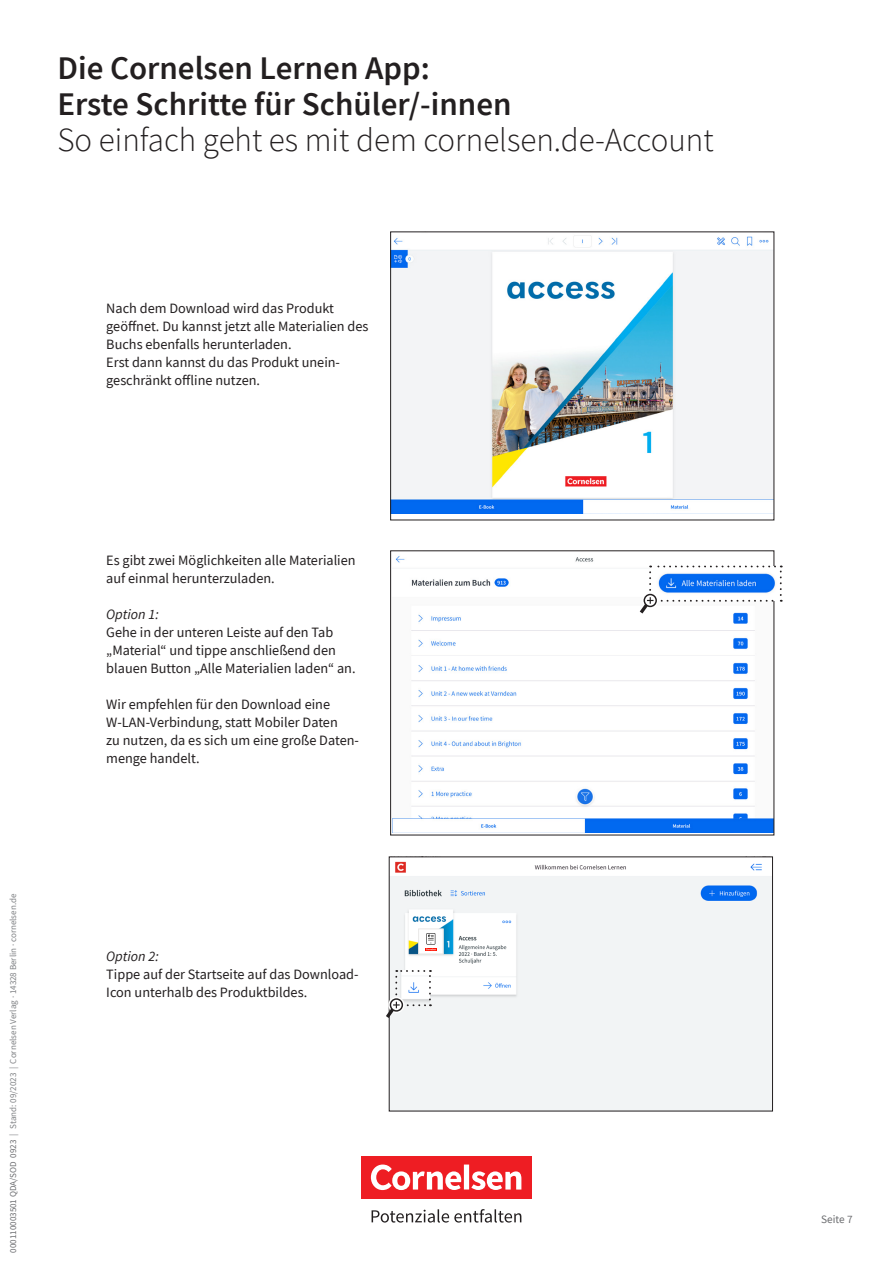
<style>
.page{position:relative;width:893px;height:1263px;background:#fff}
.page>*{position:absolute;margin:0;border:0;box-sizing:border-box;transform-origin:0 0}
.t1{font:600 33px/36px "CV Source Sans";color:#231f20}
.t2{font:300 33px "CV Source Sans";color:#231f20}
.t3{font:14.25px/18px "CV Source Sans";color:#231f20}
.t4{font:italic 14.25px "CV Source Sans";color:#231f20}
.t5{font:11.25px "CV Source Sans";color:#6c6d70}
.t6{font:9px "CV Source Sans";color:#808285}
.s1{color:#6c6d70}
</style>
<div class="page">
<div style="left:361px;top:1157px;width:170px;height:42px;background:#ee1d23"></div>
<svg style="left:371px;top:1164px;width:150px;height:26px"></svg>
<svg style="left:372px;top:1209px;width:149px;height:13px"></svg>
<img style="left:391px;top:861px;width:380px;height:248px">
<svg style="left:386px;top:970px;width:45px;height:48px"></svg>
<div style="left:418px;top:929px;width:25px;height:25px;background:#fff;border:1px solid #e9e8e7"></div>
<svg style="left:425px;top:933px;width:11px;height:18px"></svg>
<img style="left:392px;top:235px;width:380px;height:278px">
<img style="left:393px;top:556px;width:379px;height:276px">
<svg style="left:640px;top:565px;width:142px;height:48px"></svg>
<h1 class="t1" style="left:57px;top:49px;width:456px">Die Cornelsen Lernen App:<br>Erste Schritte für Schüler/-innen</h1>
<h1 class="t2" style="left:57px;top:119px;width:658px">So einfach geht es mit dem cornelsen.de-Account</h1>
<p class="t3" style="left:106px;top:299px;width:264px">Nach dem Download wird das Produkt geöffnet. Du kannst jetzt alle Materialien des Buchs ebenfalls herunterladen.<br>Erst dann kannst du das Produkt unein&shy;geschränkt offline nutzen.</p>
<p class="t6" style="left:8px;top:1253px;width:360px;rotate:-90deg"><span class="s1">000110003501 QDA/SOD 0923</span> | Stand: 09/2023 | Cornelsen Verlag · 14328 Berlin · cornelsen.de</p>
<p class="t3" style="left:106px;top:551px;width:251px">Es gibt zwei Möglichkeiten alle Materialien auf einmal herunterzuladen.</p>
<p class="t4" style="left:106px;top:605px;width:54px">Option 1:</p>
<p class="t3" style="left:106px;top:623px;width:251px">Gehe in der unteren Leiste auf den Tab „Material“ und tippe anschließend den blauen Button „Alle Materialien laden“ an.</p>
<p class="t3" style="left:106px;top:695px;width:254px">Wir empfehlen für den Download eine<br>W-LAN-Verbindung, statt Mobiler Daten<br>zu nutzen, da es sich um eine große Daten&shy;menge handelt.</p>
<p class="t4" style="left:106px;top:947px;width:54px">Option 2:</p>
<p class="t3" style="left:106px;top:965px;width:254px">Tippe auf der Startseite auf das Download-<br>Icon unterhalb des Produktbildes.</p>
<p class="t5" style="left:821px;top:1211px;width:33px">Seite 7</p>
</div>
